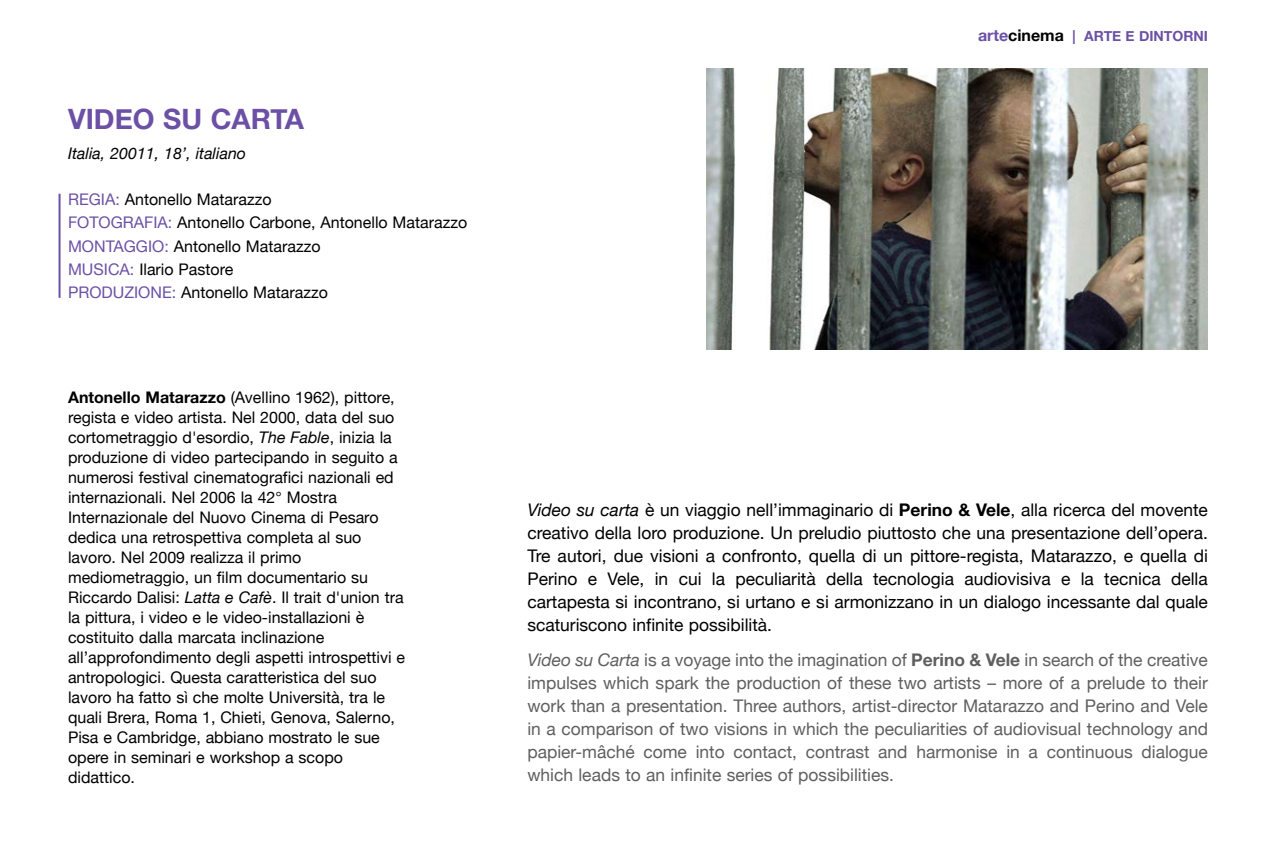
<style>
.page{position:relative;width:1276px;height:851px;background:#fff}
.page>*{position:absolute;margin:0;border:0;box-sizing:border-box;transform-origin:0 0}
.t1{font:700 28px "Helvetica Neue";color:#6c50a5}
.t2{font:17.4px/23px "Helvetica Neue";color:#5f5f5f;text-align:justify}
.t3{font:17.4px/23px "Helvetica Neue";color:#000;text-align:justify}
.t4{font:16px/20px "Helvetica Neue";color:#000}
.t5{font:italic 16px "Helvetica Neue";color:#000}
.t6{font:700 14px "Helvetica Neue";color:#6c50a5}
.s1{color:#6c50a5}
.s2{font-weight:700}
.s3{font-style:italic}
.s4{font-size:16px}
.s5{font-size:16px;color:#000}
</style>
<div class="page">
<img style="left:706px;top:68px;width:502px;height:282px">
<hr style="left:59px;top:194px;width:2px;height:104px;background:#6c50a5">
<h1 class="t1" style="left:68px;top:102px;width:237px">VIDEO SU CARTA</h1>
<p class="t5" style="left:68px;top:144px;width:180px">Italia, 20011, 18’, italiano</p>
<p class="t4" style="left:68px;top:188px;width:401px;line-height:23px"><span class="s1">REGIA:</span> Antonello Matarazzo<br><span class="s1">FOTOGRAFIA:</span> Antonello Carbone, Antonello Matarazzo <span class="s1">MONTAGGIO:</span> Antonello Matarazzo<br><span class="s1">MUSICA:</span> Ilario Pastore<br><span class="s1">PRODUZIONE:</span> Antonello Matarazzo</p>
<p class="t4" style="left:68px;top:387px;width:338px"><span class="s2">Antonello Matarazzo</span> (Avellino 1962), pittore, regista e video artista. Nel 2000, data del suo cortometraggio d'esordio, <span class="s3">The Fable</span>, inizia la produzione di video partecipando in seguito a numerosi festival cinematografici nazionali ed internazionali. Nel 2006 la 42° Mostra Internazionale del Nuovo Cinema di Pesaro dedica una retrospettiva completa al suo lavoro. Nel 2009 realizza il primo mediometraggio, un film documentario su Riccardo Dalisi: <span class="s3">Latta e Cafè</span>. Il trait d'union tra la pittura, i video e le video-installazioni è costituito dalla marcata inclinazione all’approfondimento degli aspetti introspettivi e antropologici. Questa caratteristica del suo lavoro ha fatto sì che molte Università, tra le quali Brera, Roma 1, Chieti, Genova, Salerno, Pisa e Cambridge, abbiano mostrato le sue opere in seminari e workshop a scopo didattico.</p>
<p class="t6" style="left:978px;top:27px;width:231px"><span class="s4">arte</span><span class="s5">cinema</span> | ARTE E DINTORNI</p>
<p class="t3" style="left:527px;top:498px;width:682px"><span class="s3">Video su carta</span> è un viaggio nell’immaginario di <span class="s2">Perino &amp; Vele</span>, alla ricerca del movente creativo della loro produzione. Un preludio piuttosto che una presentazione dell’opera.<br>Tre autori, due visioni a confronto, quella di un pittore-regista, Matarazzo, e quella di Perino e Vele, in cui la peculiarità della tecnologia audiovisiva e la tecnica della cartapesta si incontrano, si urtano e si armonizzano in un dialogo incessante dal quale scaturiscono infinite possibilità.</p>
<p class="t2" style="left:527px;top:648px;width:682px"><span class="s3">Video su Carta</span> is a voyage into the imagination of <span class="s2">Perino &amp; Vele</span> in search of the creative impulses which spark the production of these two artists – more of a prelude to their work than a presentation. Three authors, artist-director Matarazzo and Perino and Vele in a comparison of two visions in which the peculiarities of audiovisual technology and papier-mâché come into contact, contrast and harmonise in a continuous dialogue which leads to an infinite series of possibilities.</p>
</div>
